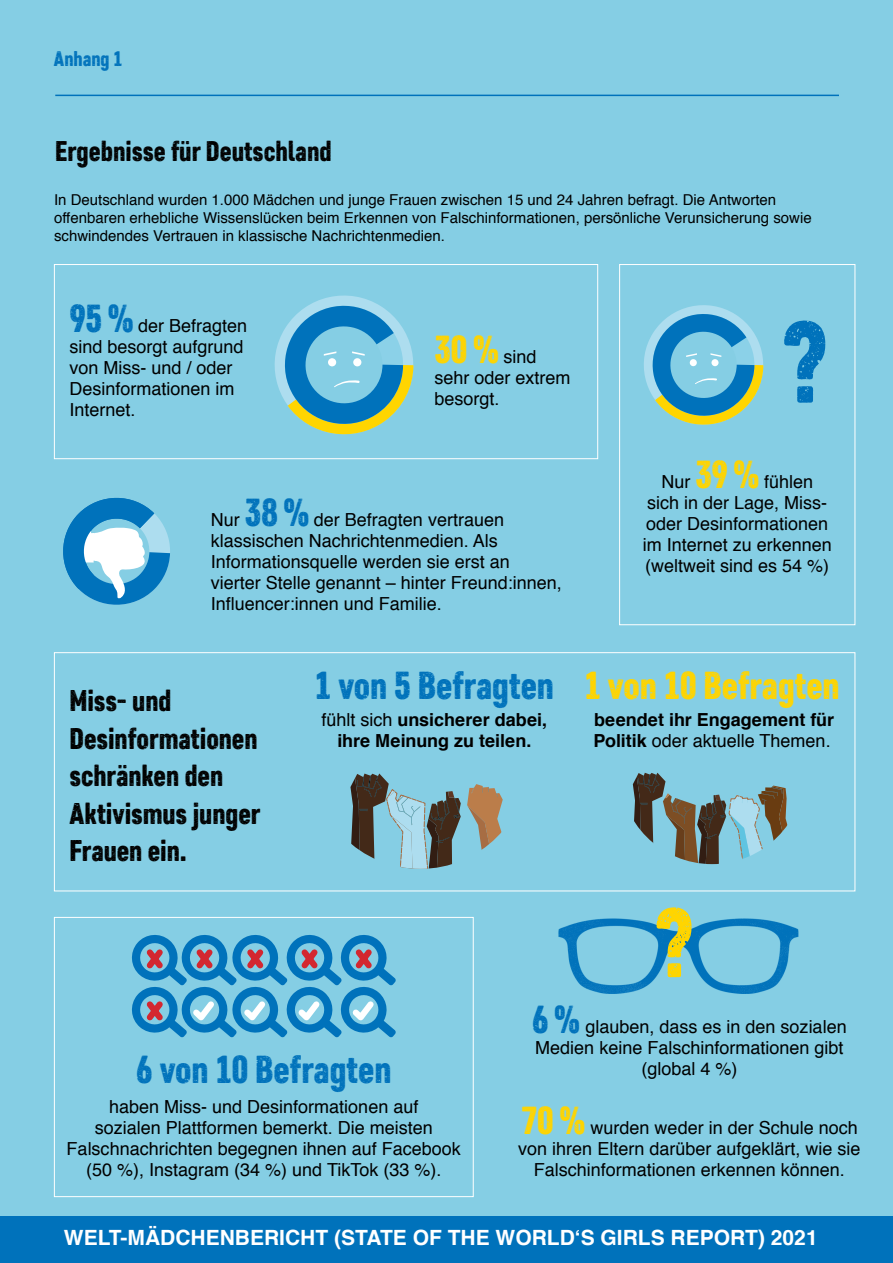
<style>
.page{position:relative;width:893px;height:1263px;background:#85cee4}
.page>*{position:absolute;margin:0;border:0;box-sizing:border-box;transform-origin:0 0}
.t1{font:39px "Core Paint B3";color:#0072bb}
.t2{font:39px "Core Paint B3";color:#ffd500}
.t3{font:30px/37.5px "Core Paint B3";color:#000}
.t4{font:28.5px "Core Paint B3";color:#000}
.t5{font:700 21px "Helvetica";color:#fff}
.t6{font:21px "Core Paint B3";color:#0072bb}
.t7{font:18px/21px "Helvetica";color:#000;text-align:center}
.t8{font:700 18px/21px "Helvetica";color:#000;text-align:center}
.t9{font:15px/18px "Helvetica";color:#000}
.s1{font-family:"Core Paint B3";font-size:39px;color:#0072bb}
.s2{font-family:"Core Paint B3";font-size:39px;color:#ffd500}
.s3{font-weight:400}
</style>
<div class="page">
<div style="left:54px;top:264px;width:544px;height:195px;border:1px solid #fff"></div>
<div style="left:619px;top:264px;width:236px;height:361px;border:1px solid #fff"></div>
<div style="left:54px;top:652px;width:801px;height:239px;border:1px solid #fff"></div>
<div style="left:54px;top:917px;width:420px;height:280px;border:1px solid #fff"></div>
<hr style="left:55px;top:95px;width:784px;height:1px;background:#0072bb">
<div style="left:0;top:1216px;width:893px;height:47px;background:#0072bb"></div>
<img style="left:558px;top:918px;width:241px;height:76px">
<svg style="left:656px;top:907px;width:35px;height:70px"></svg>
<svg style="left:132px;top:935px;width:264px;height:102px"></svg>
<svg style="left:467px;top:784px;width:36px;height:66px"></svg>
<svg style="left:350px;top:773px;width:111px;height:96px"></svg>
<svg style="left:632px;top:773px;width:156px;height:91px"></svg>
<svg style="left:63px;top:497px;width:107px;height:108px"></svg>
<svg style="left:256px;top:295px;width:175px;height:165px"></svg>
<svg style="left:644px;top:305px;width:181px;height:120px"></svg>
<p class="t6" style="left:54px;top:46px;width:70px">Anhang 1</p>
<h3 class="t4" style="left:55px;top:134px;width:278px">Ergebnisse für Deutschland</h3>
<p class="t9" style="left:54px;top:191px;width:759px">In Deutschland wurden 1.000 Mädchen und junge Frauen zwischen 15 und 24 Jahren befragt. Die Antworten offenbaren erhebliche Wissenslücken beim Erkennen von Falschinformationen, persönliche Verunsicherung sowie schwindendes Vertrauen in klassische Nachrichtenmedien.</p>
<p class="t7" style="left:70px;top:315px;width:179px;text-align:left"><span class="s1">95 %</span> der Befragten sind besorgt aufgrund von Miss- und / oder<br>Desinformationen im<br>Internet.</p>
<p class="t7" style="left:434px;top:347px;width:138px;text-align:left"><span class="s2">30 %</span> sind sehr oder extrem besorgt.</p>
<p class="t7" style="left:211px;top:510px;width:353px;text-align:left">Nur <span class="s1">38 %</span> der Befragten vertrauen klassischen Nachrichtenmedien. Als Informationsquelle werden sie erst an vierter Stelle genannt – hinter Freund:innen, Influencer:innen und Familie.</p>
<p class="t7" style="left:643px;top:471px;width:191px">Nur <span class="s2">39 %</span> fühlen<br>sich in der Lage, Miss&shy;oder Desinformationen im Internet zu erkennen (weltweit sind es 54 %)</p>
<h2 class="t3" style="left:70px;top:682px;width:192px">Miss- und<br>Desinformationen schränken den<br>Aktivismus junger<br>Frauen ein.</h2>
<h1 class="t1" style="left:315px;top:661px;width:240px">1 von 5 Befragten</h1>
<p class="t8" style="left:321px;top:710px;width:227px"><span class="s3">fühlt sich</span> unsicherer dabei, ihre Meinung zu teilen.</p>
<h1 class="t2" style="left:584px;top:661px;width:257px">1 von 10 Befragten</h1>
<p class="t8" style="left:593px;top:710px;width:242px;text-align:left">beendet ihr Engagement für<br>Politik <span class="s3">oder aktuelle Themen.</span></p>
<h1 class="t1" style="left:136px;top:1046px;width:257px">6 von 10 Befragten</h1>
<p class="t7" style="left:67px;top:1096px;width:396px">haben Miss- und Desinformationen auf<br>sozialen Plattformen bemerkt. Die meisten Falschnachrichten begegnen ihnen auf Facebook (50 %), Instagram (34 %) und TikTok (33 %).</p>
<p class="t7" style="left:532px;top:1017px;width:316px"><span class="s1">6 %</span> glauben, dass es in den sozialen<br>Medien keine Falschinformationen gibt (global 4 %)</p>
<p class="t7" style="left:518px;top:1117px;width:344px"><span class="s2">70 %</span> wurden weder in der Schule noch von ihren Eltern darüber aufgeklärt, wie sie<br>Falschinformationen erkennen können.</p>
<p class="t5" style="left:64px;top:1220px;width:755px">WELT-MÄDCHENBERICHT (STATE OF THE WORLD‘S GIRLS REPORT) 2021</p>
</div>
